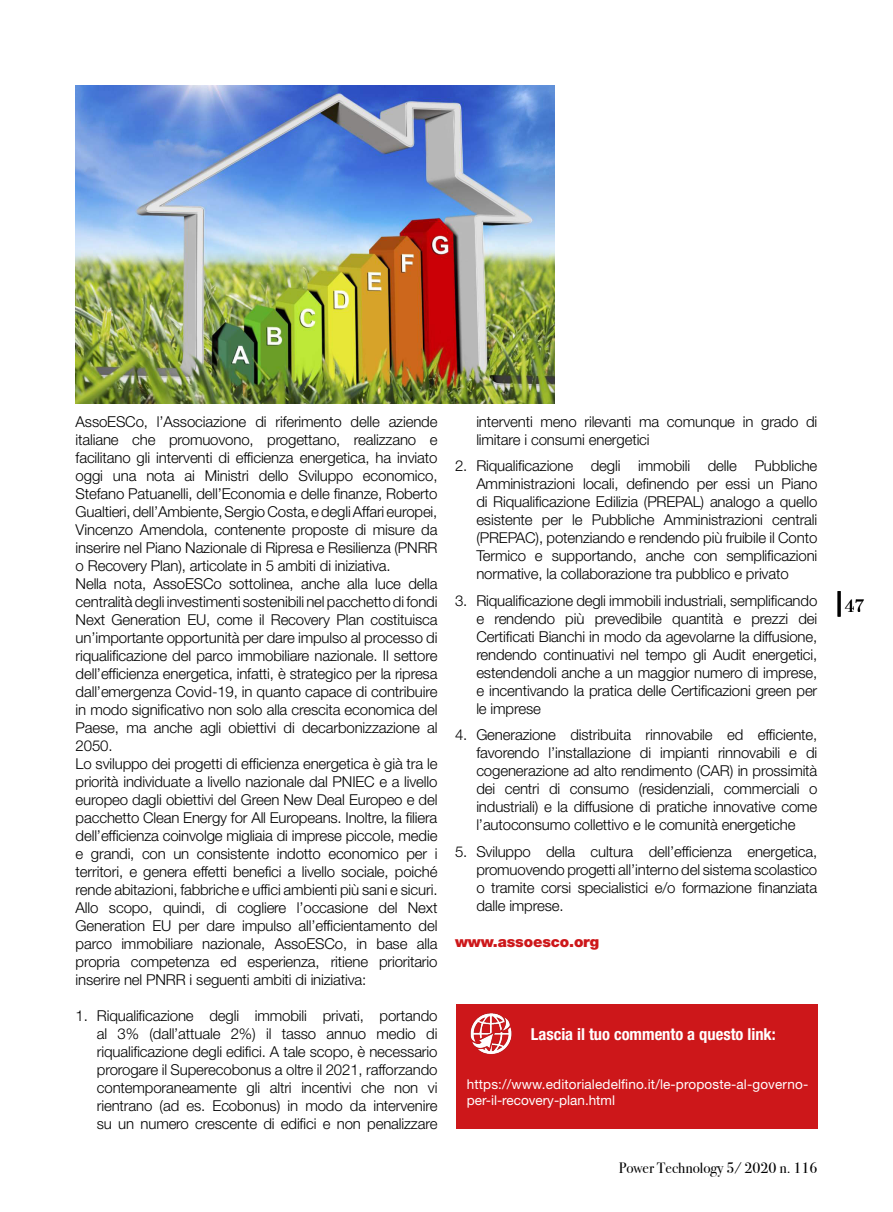
<style>
.page{position:relative;width:893px;height:1212px;background:#fff}
.page>*{position:absolute;margin:0;border:0;box-sizing:border-box;transform-origin:0 0}
.t1{font:18px "Bodoni Svty Two ITCTT";color:#000}
.t2{font:700 condensed 16.5px "Helvetica Neue LT Std";color:#fff}
.t3{font:300 15px/18px "Helvetica Neue LT Std";letter-spacing:-.01em;color:#000;text-align:justify}
.t4{font:15px "Bodoni Svty Two ITCTT";color:#000}
.t5{font:900 15px "Helvetica Neue LT Std";letter-spacing:-.01em;color:#cd171a}
.t6{font:13.5px/16.2px "Helvetica Neue LT Std";letter-spacing:.01em;color:#fff}
</style>
<div class="page">
<img style="left:76px;top:85px;width:479px;height:319px">
<hr style="left:838px;top:591px;width:3px;height:26px;background:#000">
<div style="left:456px;top:1004px;width:361px;height:125px;background:#cd171a"></div>
<img style="left:470px;top:1013px;width:42px;height:42px">
<p class="t3" style="left:76px;top:412px;width:363px;text-align:left">AssoESCo, l’Associazione di riferimento delle aziende italiane che promuovono, progettano, realizzano e facilitano gli interventi di efficienza energetica, ha inviato oggi una nota ai Ministri dello Sviluppo economico, Stefano Patuanelli, dell’Economia e delle finanze, Roberto Gualtieri, dell’Ambiente, Sergio Costa, e degli Affari europei, Vincenzo Amendola, contenente proposte di misure da inserire nel Piano Nazionale di Ripresa e Resilienza (PNRR o Recovery Plan), articolate in 5 ambiti di iniziativa.<br>Nella nota, AssoESCo sottolinea, anche alla luce della centralità degli investimenti sostenibili nel pacchetto di fondi Next Generation EU, come il Recovery Plan costituisca un’importante opportunità per dare impulso al processo di riqualificazione del parco immobiliare nazionale. Il settore dell’efficienza energetica, infatti, è strategico per la ripresa dall’emergenza Covid-19, in quanto capace di contribuire in modo significativo non solo alla crescita economica del Paese, ma anche agli obiettivi di decarbonizzazione al 2050.<br>Lo sviluppo dei progetti di efficienza energetica è già tra le priorità individuate a livello nazionale dal PNIEC e a livello europeo dagli obiettivi del Green New Deal Europeo e del pacchetto Clean Energy for All Europeans. Inoltre, la filiera dell’efficienza coinvolge migliaia di imprese piccole, medie e grandi, con un consistente indotto economico per i territori, e genera effetti benefici a livello sociale, poiché rende abitazioni, fabbriche e uffici ambienti più sani e sicuri.<br>Allo scopo, quindi, di cogliere l’occasione del Next Generation EU per dare impulso all’efficientamento del parco immobiliare nazionale, AssoESCo, in base alla propria competenza ed esperienza, ritiene prioritario inserire nel PNRR i seguenti ambiti di iniziativa:</p>
<p class="t3" style="left:97px;top:1006px;width:342px;text-indent:-21px">1. Riqualificazione degli immobili privati, portando al 3% (dall’attuale 2%) il tasso annuo medio di riqualificazione degli edifici. A tale scopo, è necessario prorogare il Superecobonus a oltre il 2021, rafforzando contemporaneamente gli altri incentivi che non vi rientrano (ad es. Ecobonus) in modo da intervenire su un numero crescente di edifici e non penalizzare</p>
<p class="t3" style="left:476px;top:412px;width:342px">interventi meno rilevanti ma comunque in grado di limitare i consumi energetici</p>
<p class="t3" style="left:476px;top:457px;width:343px;text-indent:-21px">2. Riqualificazione degli immobili delle Pubbliche Amministrazioni locali, definendo per essi un Piano di Riqualificazione Edilizia (PREPAL) analogo a quello esistente per le Pubbliche Amministrazioni centrali (PREPAC), potenziando e rendendo più fruibile il Conto Termico e supportando, anche con semplificazioni normative, la collaborazione tra pubblico e privato</p>
<p class="t3" style="left:476px;top:591px;width:343px;text-indent:-21px">3. Riqualificazione degli immobili industriali, semplificando e rendendo più prevedibile quantità e prezzi dei Certificati Bianchi in modo da agevolarne la diffusione, rendendo continuativi nel tempo gli Audit energetici, estendendoli anche a un maggior numero di imprese, e incentivando la pratica delle Certificazioni green per le imprese</p>
<p class="t3" style="left:476px;top:726px;width:343px;text-indent:-21px">4. Generazione distribuita rinnovabile ed efficiente, favorendo l’installazione di impianti rinnovabili e di cogenerazione ad alto rendimento (CAR) in prossimità dei centri di consumo (residenziali, commerciali o industriali) e la diffusione di pratiche innovative come l’autoconsumo collettivo e le comunità energetiche</p>
<p class="t3" style="left:476px;top:842px;width:342px;text-indent:-21px">5. Sviluppo della cultura dell’efficienza energetica, promuovendo progetti all’interno del sistema scolastico o tramite corsi specialistici e/o formazione finanziata dalle imprese.</p>
<p class="t5" style="left:455px;top:932px;width:146px">www.assoesco.org</p>
<p class="t2" style="left:531px;top:1024px;width:247px">Lascia il tuo commento a questo link:</p>
<p class="t6" style="left:467px;top:1076px;width:343px">https://www.editorialedelfino.it/le-proposte-al-governo&shy;per-il-recovery-plan.html</p>
<p class="t4" style="left:619px;top:1159px;width:200px">Power Technology 5/ 2020 n. 116</p>
<p class="t1" style="left:845px;top:595px;width:21px">47</p>
</div>
